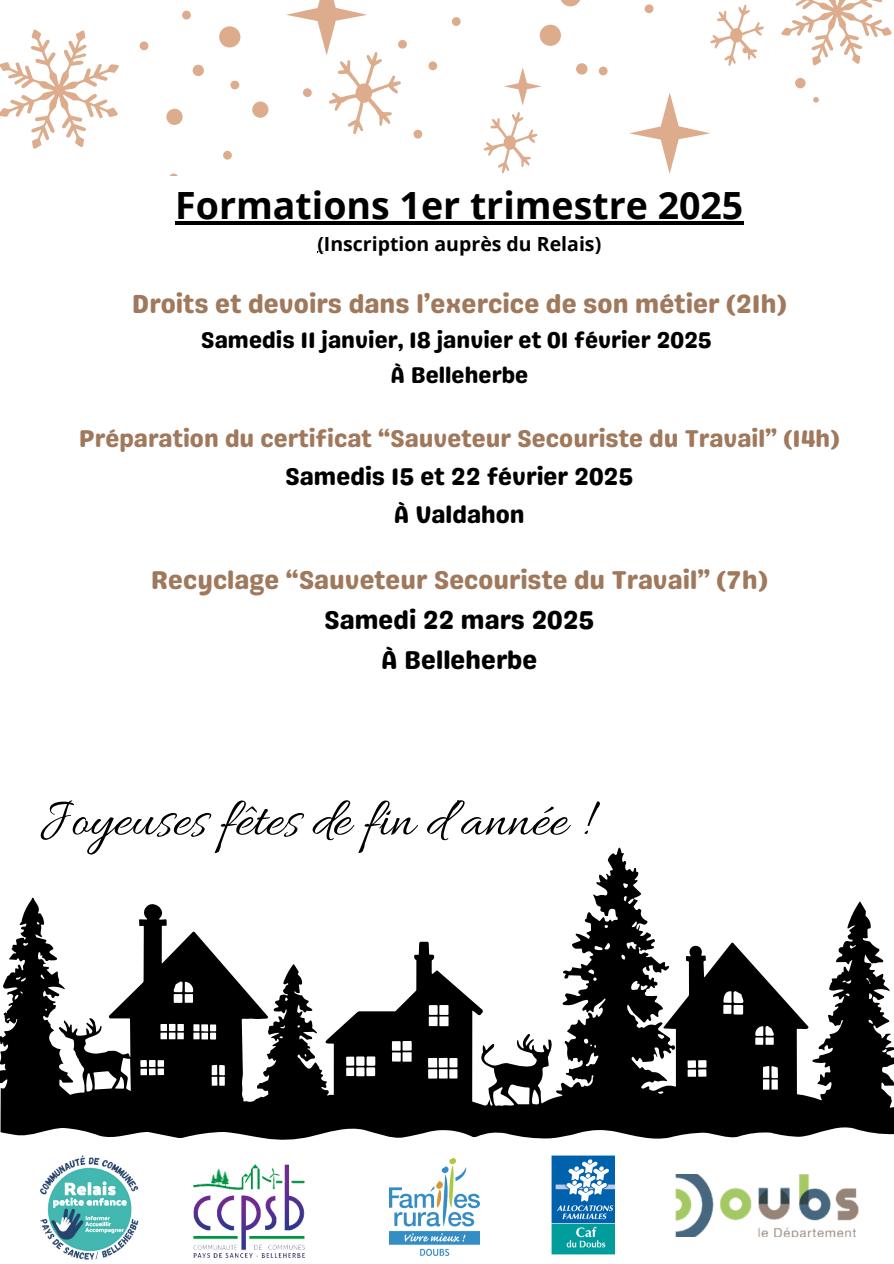
<style>
.page{position:relative;width:894px;height:1264px;background:#fff}
.page>*{position:absolute;margin:0;border:0;box-sizing:border-box;transform-origin:0 0}
.t1{font:55.65px "Allura";color:#000}
.t2{font:700 37.5px "Open Sans";color:#000}
.t3{font:26.1px "Genty Sans";color:#a0795c}
.t4{font:25.65px "Genty Sans";color:#a0795c}
.t5{font:25.65px "Genty Sans";color:#000}
.t6{font:24.15px "Genty Sans";color:#a0795c}
.t7{font:24.15px "Genty Sans";color:#000}
.t8{font:22.65px "Genty Sans";color:#000}
.t9{font:700 19.5px "Open Sans";color:#000}
</style>
<div class="page">
<img style="left:551px;top:1155px;width:63px;height:99px">
<img style="left:675px;top:1174px;width:184px;height:61px">
<img style="left:39px;top:1155px;width:100px;height:105px">
<img style="left:193px;top:1164px;width:111px;height:93px">
<img style="left:390px;top:1158px;width:90px;height:97px">
<svg style="left:0;top:847px;width:893px;height:293px"></svg>
<div style="left:451px;top:17px;width:9px;height:9px;background:#ddac8d;border-radius:50%"></div>
<div style="left:598px;top:66px;width:9px;height:9px;background:#ddac8d;border-radius:50%"></div>
<div style="left:398px;top:40px;width:9px;height:9px;background:#ddac8d;border-radius:50%"></div>
<svg style="left:561px;top:0;width:19px;height:6px"></svg>
<div style="left:219px;top:26px;width:21px;height:21px;background:#ddac8d;border-radius:50%"></div>
<div style="left:192px;top:65px;width:12px;height:11px;background:#ddac8d;border-radius:50%"></div>
<div style="left:252px;top:101px;width:16px;height:17px;background:#ddac8d;border-radius:50%"></div>
<div style="left:166px;top:109px;width:17px;height:16px;background:#ddac8d;border-radius:50%"></div>
<div style="left:230px;top:81px;width:9px;height:8px;background:#ddac8d;border-radius:50%"></div>
<div style="left:223px;top:151px;width:9px;height:9px;background:#ddac8d;border-radius:50%"></div>
<div style="left:428px;top:61px;width:9px;height:9px;background:#ddac8d;border-radius:50%"></div>
<div style="left:182px;top:11px;width:9px;height:9px;background:#ddac8d;border-radius:50%"></div>
<div style="left:140px;top:41px;width:8px;height:9px;background:#ddac8d;border-radius:50%"></div>
<div style="left:413px;top:130px;width:9px;height:9px;background:#ddac8d;border-radius:50%"></div>
<div style="left:794px;top:78px;width:11px;height:10px;background:#ddac8d;border-radius:50%"></div>
<svg style="left:813px;top:97px;width:5px;height:6px"></svg>
<div style="left:539px;top:25px;width:22px;height:21px;background:#ddac8d;border-radius:50%"></div>
<div style="left:576px;top:63px;width:11px;height:12px;background:#ddac8d;border-radius:50%"></div>
<div style="left:644px;top:4px;width:9px;height:9px;background:#ddac8d;border-radius:50%"></div>
<svg style="left:629px;top:93px;width:81px;height:81px"></svg>
<svg style="left:504px;top:67px;width:37px;height:38px"></svg>
<svg style="left:0;top:29px;width:119px;height:120px"></svg>
<svg style="left:781px;top:0;width:111px;height:66px"></svg>
<svg style="left:483px;top:112px;width:54px;height:61px"></svg>
<svg style="left:286px;top:0;width:114px;height:134px"></svg>
<svg style="left:710px;top:5px;width:53px;height:61px"></svg>
<hr style="left:175px;top:221px;width:568px;height:4px;background:#000">
<h3 class="t2" style="left:175px;top:179px;width:569px">Formations 1er trimestre 2025</h3>
<h3 class="t9" style="left:317px;top:230px;width:285px">(Inscription auprès du Relais)</h3>
<h3 class="t3" style="left:132px;top:288px;width:656px">Droits et devoirs dans l’exercice de son métier (21h)</h3>
<h3 class="t8" style="left:201px;top:326px;width:512px">Samedis 11 janvier, 18 janvier et 01 février 2025</h3>
<h3 class="t8" style="left:390px;top:361px;width:139px">À Belleherbe</h3>
<h1 class="t6" style="left:79px;top:423px;width:762px">Préparation du certificat “Sauveteur Secouriste du Travail” (14h)</h1>
<p class="t7" style="left:285px;top:462px;width:349px">Samedis 15 et 22 février 2025</p>
<p class="t7" style="left:393px;top:500px;width:133px">À Valdahon</p>
<p class="t4" style="left:151px;top:565px;width:618px">Recyclage “Sauveteur Secouriste du Travail” (7h)</p>
<p class="t5" style="left:324px;top:604px;width:271px">Samedi 22 mars 2025</p>
<p class="t5" style="left:381px;top:645px;width:157px">À Belleherbe</p>
<p class="t1" style="left:39px;top:788px;width:551px">Joyeuses fêtes de fin d’année !</p>
</div>
